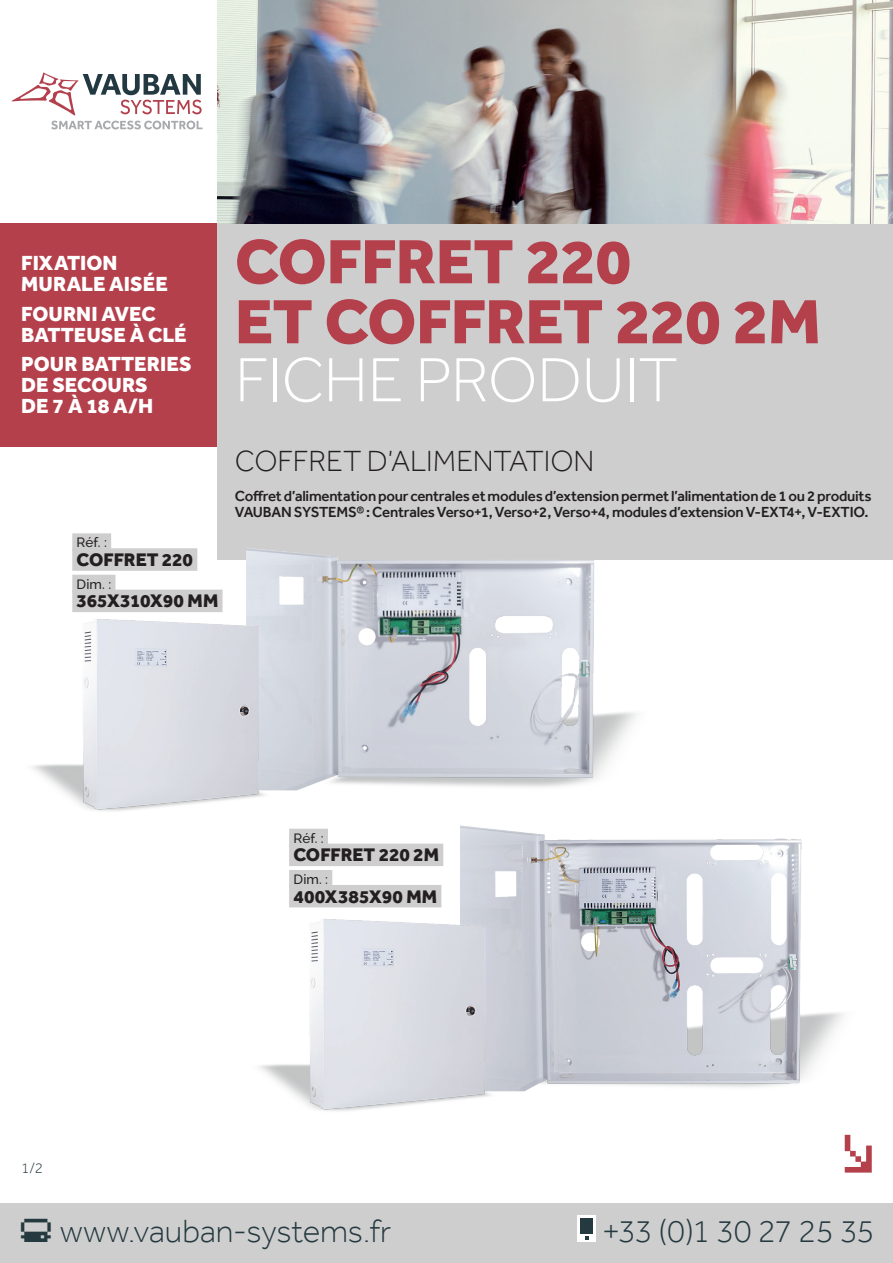
<style>
.page{position:relative;width:893px;height:1263px;background:#fff}
.page>*{position:absolute;margin:0;border:0;box-sizing:border-box;transform-origin:0 0}
.t1{font:800 64.5px/60px "Effra Trial";letter-spacing:-.01em;color:#b4404c}
.t2{font:300 64.5px "Effra Trial";letter-spacing:-.01em;color:#fff}
.t3{font:54px "DS Sys Bat Bit";color:#b4404c}
.t4{font:300 33px "Effra Trial";letter-spacing:-.01em;color:#243940}
.t5{font:300 30px "Effra Trial";letter-spacing:-.005em;color:#231f20}
.t6{font:800 21px/21px "Effra Trial";color:#fff}
.t7{font:800 18.75px "Effra Trial";color:#231f20}
.t8{font:500 15px/16.5px "Effra Trial";letter-spacing:-.02em;color:#231f20}
.t9{font:300 15px "Effra Trial";color:#243940}
.t10{font:500 13.5px "Raleway";letter-spacing:.01em;color:#231f20}
.s1{font-family:"DS Sys Bat Bit";font-weight:400}
</style>
<div class="page">
<div style="left:0;top:1203px;width:893px;height:60px;background:#cecece"></div>
<div style="left:577px;top:1215px;width:19px;height:27px;background:#fff"></div>
<div style="left:580px;top:1218px;width:13px;height:16px;background:#243940"></div>
<svg style="left:11px;top:73px;width:191px;height:56px"></svg>
<img style="left:461px;top:826px;width:382px;height:261px">
<img style="left:259px;top:911px;width:290px;height:200px">
<div style="left:0;top:223px;width:218px;height:223px;background:#b4404c"></div>
<div style="left:289px;top:829px;width:39px;height:18px;background:#cecece"></div>
<div style="left:289px;top:844px;width:154px;height:22px;background:#cecece"></div>
<div style="left:289px;top:870px;width:43px;height:18px;background:#cecece"></div>
<div style="left:289px;top:885px;width:152px;height:22px;background:#cecece"></div>
<div style="left:218px;top:223px;width:675px;height:337px;background:#cecece"></div>
<img style="left:218px;top:0;width:675px;height:223px">
<img style="left:246px;top:548px;width:391px;height:239px">
<img style="left:32px;top:612px;width:291px;height:217px">
<div style="left:72px;top:533px;width:39px;height:18px;background:#cecece"></div>
<div style="left:72px;top:548px;width:125px;height:23px;background:#cecece"></div>
<div style="left:72px;top:575px;width:43px;height:18px;background:#cecece"></div>
<div style="left:72px;top:590px;width:151px;height:22px;background:#cecece"></div>
<h3 class="t6" style="left:21px;top:253px;width:148px">FIXATION<br>MURALE AISÉE</h3>
<h3 class="t6" style="left:21px;top:303px;width:167px">FOURNI AVEC<br>BATTEUSE À CLÉ</h3>
<h3 class="t6" style="left:21px;top:354px;width:172px">POUR BATTERIES<br>DE SECOURS<br>DE 7 À 18 A/H</h3>
<p class="t10" style="left:77px;top:535px;width:32px">Réf. :</p>
<p class="t7" style="left:77px;top:549px;width:118px">COFFRET 220</p>
<p class="t10" style="left:77px;top:576px;width:36px">Dim. :</p>
<p class="t7" style="left:77px;top:590px;width:143px">365X310X90 MM</p>
<h1 class="t1" style="left:235px;top:231px;width:587px">COFFRET 220<br>ET COFFRET 220 2M</h1>
<h1 class="t2" style="left:235px;top:341px;width:444px">FICHE PRODUIT</h1>
<h3 class="t5" style="left:235px;top:443px;width:361px">COFFRET D’ALIMENTATION</h3>
<p class="t8" style="left:235px;top:487px;width:638px">Coffret d’alimentation pour centrales et modules d’extension permet l’alimentation de 1 ou 2 produits<br>VAUBAN SYSTEMS® : Centrales Verso+1, Verso+2, Verso+4, modules d’extension V-EXT4+, V-EXTIO.</p>
<p class="t10" style="left:293px;top:830px;width:32px">Réf. :</p>
<p class="t7" style="left:293px;top:844px;width:147px">COFFRET 220 2M</p>
<p class="t10" style="left:293px;top:871px;width:36px">Dim. :</p>
<p class="t7" style="left:293px;top:885px;width:145px">400X385X90 MM</p>
<p class="t9" style="left:21px;top:1159px;width:23px">1/2</p>
<h2 class="t3" style="left:845px;top:1122px;width:34px">Æ</h2>
<h3 class="t4" style="left:21px;top:1211px;width:372px"><span class="s1">E</span> www.vauban-systems.fr</h3>
<h3 class="t4" style="left:602px;top:1211px;width:274px">+33 (0)1 30 27 25 35</h3>
</div>
